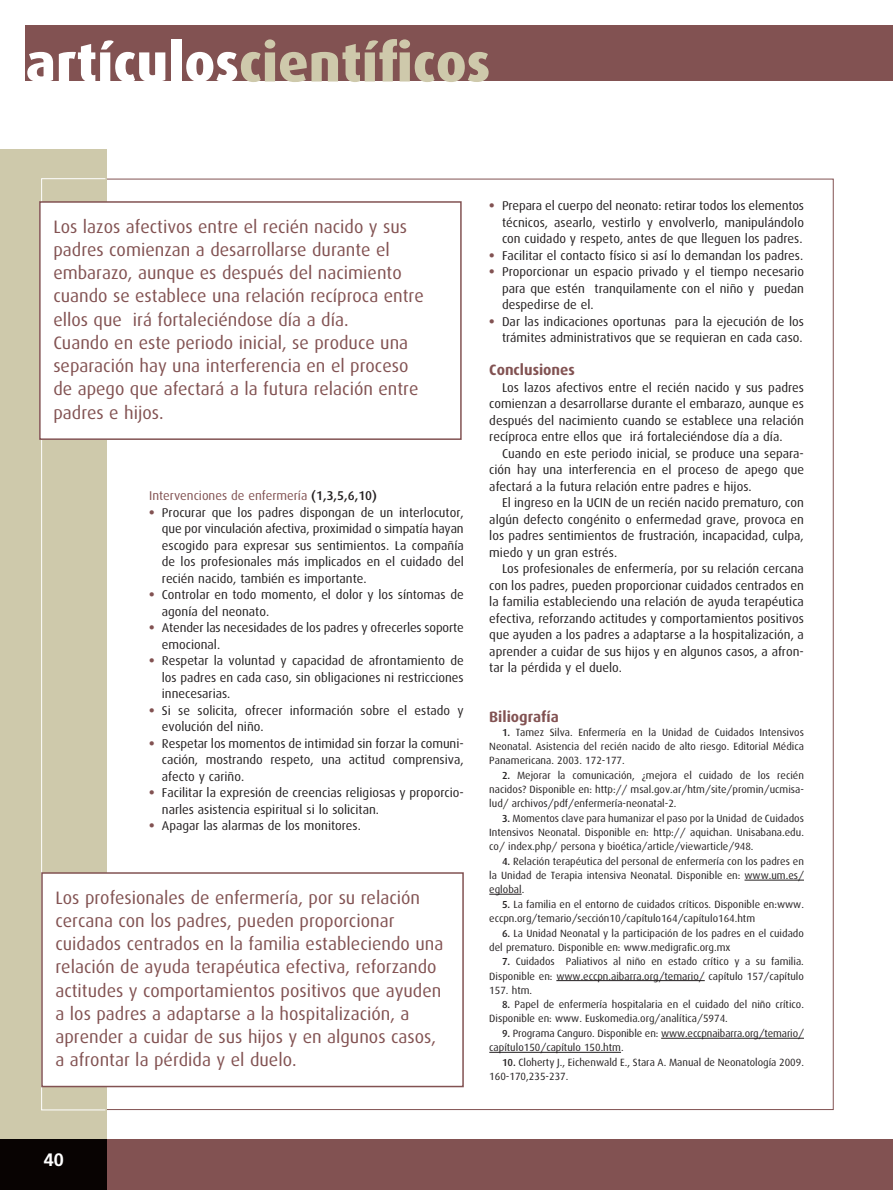
<style>
.page{position:relative;width:893px;height:1190px;background:#fff}
.page>*{position:absolute;margin:0;border:0;box-sizing:border-box;transform-origin:0 0}
.t1{font:800 54px "Dax";color:#cec9ab}
.destacados{font:18px/23.2px "Dax";color:#825252}
.t2{font:700 18px "Frutiger";color:#fff}
.apartado{font:700 15px "Dax";color:#825252}
.parrafo{font:12.75px/16.5px "Dax";color:#231f20;text-align:justify}
.subapartado{font:12.75px "Dax";color:#825252}
.bibliografia{font:10.5px/14.1px "Dax";color:#231f20;text-align:justify}
.s1{color:#fff}
.s2{font-weight:500;color:#231f20}
.s3{font-weight:800;color:#825252}
.s4{font-weight:500;font-size:10.2px}
</style>
<div class="page">
<div style="left:103px;top:1139px;width:790px;height:51px;background:#825252"></div>
<div style="left:90px;top:179px;width:744px;height:931px;background:#fff;border:1px solid #825252"></div>
<div style="left:26px;top:26px;width:867px;height:55px;background:#825252"></div>
<div style="left:0;top:149px;width:107px;height:1041px;background:#cec9ab"></div>
<div style="left:0;top:1139px;width:107px;height:51px;background:#080302"></div>
<div style="left:41px;top:178px;width:65px;height:932px;border:1px solid #fff"></div>
<hr style="left:744px;top:880px;width:60px;height:1px;background:#231f20">
<hr style="left:489px;top:894px;width:33px;height:1px;background:#231f20">
<hr style="left:556px;top:980px;width:149px;height:1px;background:#231f20">
<hr style="left:661px;top:1038px;width:143px;height:1px;background:#231f20">
<hr style="left:489px;top:1052px;width:132px;height:1px;background:#231f20">
<div style="left:40px;top:202px;width:421px;height:237px;background:#fff"></div>
<div style="left:39px;top:201px;width:423px;height:239px;border:2px solid #825252"></div>
<div style="left:42px;top:873px;width:421px;height:213px;background:#fff"></div>
<div style="left:41px;top:872px;width:423px;height:215px;border:2px solid #825252"></div>
<p class="t1" style="left:26px;top:32px;width:466px"><span class="s1">artículos</span>científicos</p>
<p class="destacados" style="left:53px;top:215px;width:372px">Los lazos afectivos entre el recién nacido y sus padres comienzan a desarrollarse durante el embarazo, aunque es después del nacimiento cuando se establece una relación recíproca entre ellos que irá fortaleciéndose día a día.</p>
<p class="destacados" style="left:53px;top:331px;width:367px">Cuando en este periodo inicial, se produce una separación hay una interferencia en el proceso de apego que afectará a la futura relación entre padres e hijos.</p>
<p class="subapartado" style="left:149px;top:489px;width:229px">Intervenciones de enfermería <span class="s2">(1,3,5,6,10)</span></p>
<p class="parrafo" style="left:162px;top:504px;width:303px;text-indent:-13px"><span class="s3">•</span> Procurar que los padres dispongan de un interlocutor, que por vinculación afectiva, proximidad o simpatía hayan escogido para expresar sus sentimientos. La compañía de los profesionales más implicados en el cuidado del recién nacido, también es importante.</p>
<p class="parrafo" style="left:162px;top:587px;width:303px;text-indent:-13px"><span class="s3">•</span> Controlar en todo momento, el dolor y los síntomas de agonía del neonato.</p>
<p class="parrafo" style="left:162px;top:620px;width:303px;text-indent:-13px"><span class="s3">•</span> Atender las necesidades de los padres y ofrecerles soporte emocional.</p>
<p class="parrafo" style="left:162px;top:653px;width:303px;text-indent:-13px"><span class="s3">•</span> Respetar la voluntad y capacidad de afrontamiento de los padres en cada caso, sin obligaciones ni restricciones innecesarias.</p>
<p class="parrafo" style="left:162px;top:702px;width:303px;text-indent:-13px"><span class="s3">•</span> Si se solicita, ofrecer información sobre el estado y evolución del niño.</p>
<p class="parrafo" style="left:162px;top:735px;width:303px;text-indent:-13px"><span class="s3">•</span> Respetar los momentos de intimidad sin forzar la comuni&shy;cación, mostrando respeto, una actitud comprensiva, afecto y cariño.</p>
<p class="parrafo" style="left:162px;top:785px;width:303px;text-indent:-13px"><span class="s3">•</span> Facilitar la expresión de creencias religiosas y proporcio&shy;narles asistencia espiritual si lo solicitan.</p>
<p class="parrafo" style="left:149px;top:818px;width:213px"><span class="s3">•</span> Apagar las alarmas de los monitores.</p>
<p class="destacados" style="left:55px;top:886px;width:366px">Los profesionales de enfermería, por su relación cercana con los padres, pueden proporcionar</p>
<p class="destacados" style="left:55px;top:932px;width:389px">cuidados centrados en la familia estableciendo una relación de ayuda terapéutica efectiva, reforzando actitudes y comportamientos positivos que ayuden a los padres a adaptarse a la hospitalización, a aprender a cuidar de sus hijos y en algunos casos, a afrontar la pérdida y el duelo.</p>
<p class="parrafo" style="left:502px;top:197px;width:303px;text-indent:-13px"><span class="s3">•</span> Prepara el cuerpo del neonato: retirar todos los elementos técnicos, asearlo, vestirlo y envolverlo, manipulándolo con cuidado y respeto, antes de que lleguen los padres.</p>
<p class="parrafo" style="left:489px;top:247px;width:315px"><span class="s3">•</span> Facilitar el contacto físico si así lo demandan los padres.</p>
<p class="parrafo" style="left:502px;top:263px;width:303px;text-indent:-13px"><span class="s3">•</span> Proporcionar un espacio privado y el tiempo necesario para que estén tranquilamente con el niño y puedan despedirse de el.</p>
<p class="parrafo" style="left:489px;top:313px;width:316px;text-align:right"><span class="s3">•</span> Dar las indicaciones oportunas para la ejecución de los trámites administrativos que se requieran en cada caso.</p>
<p class="apartado" style="left:489px;top:361px;width:87px">Conclusiones</p>
<p class="parrafo" style="left:489px;top:379px;width:316px;text-indent:13px">Los lazos afectivos entre el recién nacido y sus padres comienzan a desarrollarse durante el embarazo, aunque es después del nacimiento cuando se establece una relación recíproca entre ellos que irá fortaleciéndose día a día.</p>
<p class="parrafo" style="left:489px;top:445px;width:316px;text-indent:13px">Cuando en este periodo inicial, se produce una separa&shy;ción hay una interferencia en el proceso de apego que afectará a la futura relación entre padres e hijos.</p>
<p class="parrafo" style="left:489px;top:494px;width:316px;text-indent:13px">El ingreso en la UCIN de un recién nacido prematuro, con algún defecto congénito o enfermedad grave, provoca en los padres sentimientos de frustración, incapacidad, culpa, miedo y un gran estrés.</p>
<p class="parrafo" style="left:489px;top:560px;width:316px;text-indent:13px">Los profesionales de enfermería, por su relación cercana con los padres, pueden proporcionar cuidados centrados en la familia estableciendo una relación de ayuda terapéutica efectiva, reforzando actitudes y comportamientos positivos que ayuden a los padres a adaptarse a la hospitalización, a aprender a cuidar de sus hijos y en algunos casos, a afron&shy;tar la pérdida y el duelo.</p>
<p class="apartado" style="left:489px;top:708px;width:71px">Biliografía</p>
<p class="bibliografia" style="left:489px;top:726px;width:316px;text-indent:13px"><span class="s4">1.</span> Tamez Silva. Enfermería en la Unidad de Cuidados Intensivos Neonatal. Asistencia del recién nacido de alto riesgo. Editorial Médica Panamericana. 2003. 172-177.</p>
<p class="bibliografia" style="left:489px;top:769px;width:316px;text-indent:13px"><span class="s4">2.</span> Mejorar la comunicación, ¿mejora el cuidado de los recién nacidos? Disponible en: http:// msal.gov.ar/htm/site/promin/ucmisa&shy;lud/ archivos/pdf/enfermería-neonatal-2.</p>
<p class="bibliografia" style="left:489px;top:811px;width:316px;text-indent:13px"><span class="s4">3.</span> Momentos clave para humanizar el paso por la Unidad de Cuidados Intensivos Neonatal. Disponible en: http:// aquichan. Unisabana.edu. co/ index.php/ persona y bioética/article/viewarticle/948.</p>
<p class="bibliografia" style="left:489px;top:854px;width:316px;text-indent:13px"><span class="s4">4.</span> Relación terapéutica del personal de enfermería con los padres en la Unidad de Terapia intensiva Neonatal. Disponible en: www.um.es/ eglobal.</p>
<p class="bibliografia" style="left:489px;top:897px;width:316px;text-indent:13px"><span class="s4">5.</span> La familia en el entorno de cuidados críticos. Disponible en:www. eccpn.org/temario/sección10/capítulo164/capítulo164.htm</p>
<p class="bibliografia" style="left:489px;top:926px;width:316px;text-indent:13px"><span class="s4">6.</span> La Unidad Neonatal y la participación de los padres en el cuidado del prematuro. Disponible en: www.medigrafic.org.mx</p>
<p class="bibliografia" style="left:489px;top:955px;width:316px;text-indent:13px"><span class="s4">7.</span> Cuidados Paliativos al niño en estado crítico y a su familia.<br>Disponible en: www.eccpn.aibarra.org/temario/ capítulo 157/capítulo 157. htm.</p>
<p class="bibliografia" style="left:489px;top:998px;width:316px;text-indent:13px"><span class="s4">8.</span> Papel de enfermería hospitalaria en el cuidado del niño crítico.<br>Disponible en: www. Euskomedia.org/analítica/5974.</p>
<p class="bibliografia" style="left:489px;top:1027px;width:316px;text-indent:13px"><span class="s4">9.</span> Programa Canguro. Disponible en: www.eccpnaibarra.org/temario/ capítulo150/capítulo 150.htm.</p>
<p class="bibliografia" style="left:489px;top:1055px;width:316px;text-indent:13px"><span class="s4">10.</span> Cloherty J., Eichenwald E., Stara A. Manual de Neonatología 2009.<br>160-170,235-237.</p>
<p class="t2" style="left:44px;top:1150px;width:22px">40</p>
</div>
